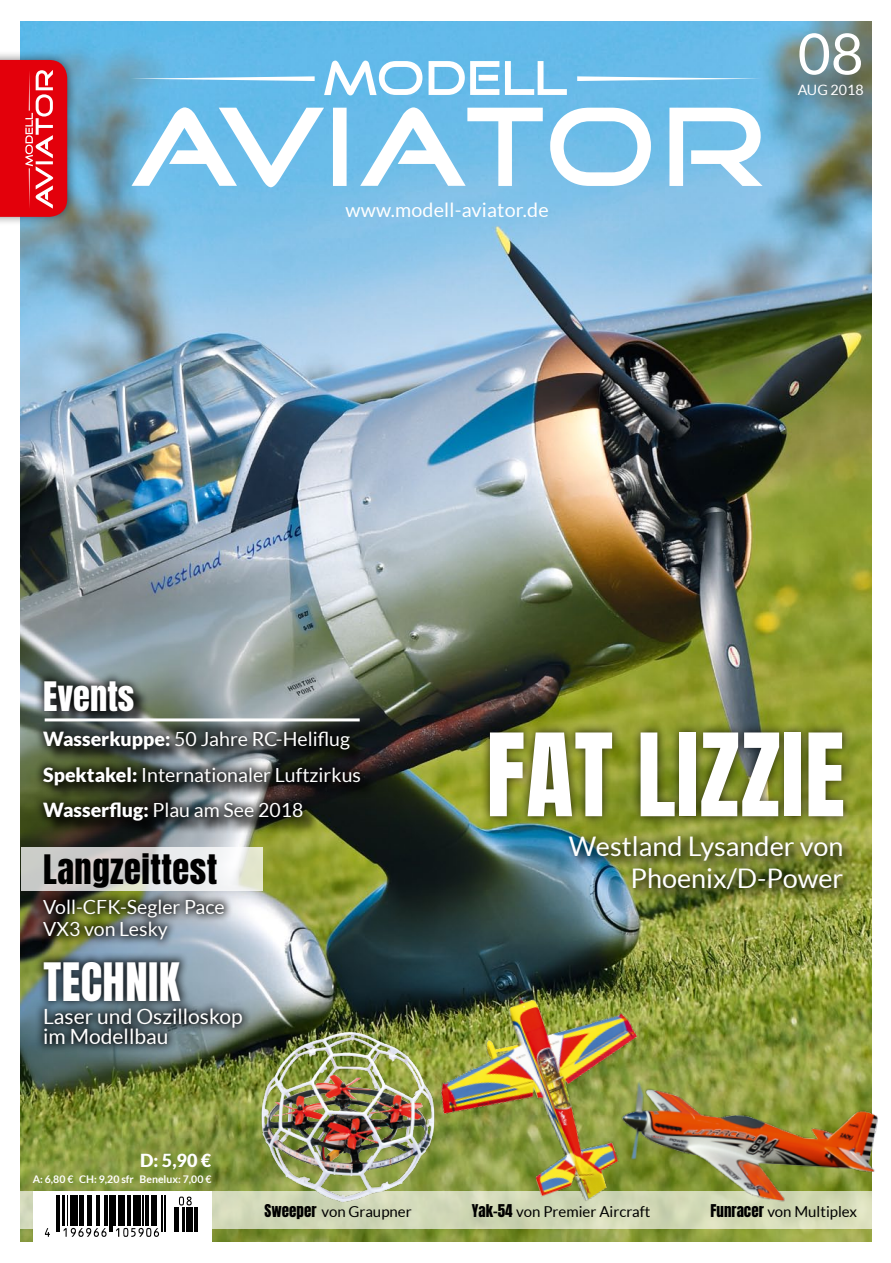
<style>
.page{position:relative;width:891px;height:1263px;background:#fff}
.page>*{position:absolute;margin:0;border:0;box-sizing:border-box;transform-origin:0 0}
.t1{font:97.5px "Anton";letter-spacing:.01em;color:#fff}
.t2{font:56.85px "Lato";color:#fff}
.t3{font:45px "Anton";letter-spacing:.01em;color:#fff}
.t4{font:34.5px "Anton";letter-spacing:.015em;color:#000}
.t5{font:34.5px "Anton";color:#fff}
.t6{font:27px/31.5px "Lato";color:#fff;text-align:right}
.t7{font:21px/19.5px "Lato";color:#fff}
.t8{font:19.65px "Lato";letter-spacing:.01em;color:#fff}
.t9{font:19.5px/35.5px "Lato";color:#fff}
.t10{font:900 18px "Lato";color:#fff}
.t11{font:15px "Lato";color:#000}
.t12{font:14.25px "Lato";color:#fff}
.t13{font:700 10.5px "Lato";color:#fff}
.s1{font-weight:900}
.s2{font-family:"Anton"}
</style>
<div class="page">
<img style="left:21px;top:21px;width:850px;height:1221px">
<svg style="left:20px;top:1191px;width:852px;height:38px;background:#d2d9b8"></svg>
<div style="left:33px;top:1191px;width:178px;height:51px;background:#fff"></div>
<hr style="left:56px;top:1195px;width:1px;height:36px;background:#000">
<hr style="left:58px;top:1195px;width:2px;height:36px;background:#000">
<hr style="left:62px;top:1195px;width:2px;height:31px;background:#000">
<hr style="left:67px;top:1195px;width:1px;height:31px;background:#000">
<hr style="left:70px;top:1195px;width:1px;height:31px;background:#000">
<hr style="left:72px;top:1195px;width:4px;height:31px;background:#000">
<hr style="left:77px;top:1195px;width:1px;height:31px;background:#000">
<div style="left:79px;top:1195px;width:5px;height:31px;background:#000"></div>
<hr style="left:87px;top:1195px;width:1px;height:31px;background:#000">
<hr style="left:89px;top:1195px;width:3px;height:31px;background:#000">
<hr style="left:96px;top:1195px;width:1px;height:31px;background:#000">
<hr style="left:99px;top:1195px;width:1px;height:31px;background:#000">
<hr style="left:104px;top:1195px;width:1px;height:31px;background:#000">
<hr style="left:107px;top:1195px;width:1px;height:31px;background:#000">
<hr style="left:109px;top:1195px;width:1px;height:36px;background:#000">
<hr style="left:111px;top:1195px;width:1px;height:36px;background:#000">
<hr style="left:113px;top:1195px;width:3px;height:31px;background:#000">
<hr style="left:118px;top:1195px;width:2px;height:31px;background:#000">
<hr style="left:121px;top:1195px;width:4px;height:31px;background:#000">
<hr style="left:127px;top:1195px;width:1px;height:31px;background:#000">
<hr style="left:129px;top:1195px;width:2px;height:31px;background:#000">
<hr style="left:133px;top:1195px;width:3px;height:31px;background:#000">
<hr style="left:137px;top:1195px;width:4px;height:31px;background:#000">
<hr style="left:142px;top:1195px;width:1px;height:31px;background:#000">
<hr style="left:145px;top:1195px;width:4px;height:31px;background:#000">
<hr style="left:151px;top:1195px;width:1px;height:31px;background:#000">
<hr style="left:154px;top:1195px;width:1px;height:31px;background:#000">
<hr style="left:156px;top:1195px;width:1px;height:31px;background:#000">
<hr style="left:162px;top:1195px;width:1px;height:36px;background:#000">
<hr style="left:164px;top:1195px;width:1px;height:36px;background:#000">
<svg style="left:45px;top:1228px;width:5px;height:9px"></svg>
<svg style="left:64px;top:1228px;width:42px;height:9px"></svg>
<svg style="left:116px;top:1228px;width:43px;height:9px"></svg>
<hr style="left:174px;top:1207px;width:2px;height:24px;background:#000">
<hr style="left:177px;top:1207px;width:2px;height:24px;background:#000">
<svg style="left:179px;top:1196px;width:13px;height:35px"></svg>
<hr style="left:190px;top:1207px;width:3px;height:24px;background:#000">
<hr style="left:194px;top:1207px;width:3px;height:24px;background:#000">
<svg style="left:577px;top:76px;width:184px;height:5px"></svg>
<svg style="left:130px;top:76px;width:184px;height:5px"></svg>
<svg style="left:324px;top:60px;width:242px;height:35px"></svg>
<svg style="left:131px;top:107px;width:631px;height:80px"></svg>
<div style="left:0;top:50px;width:77px;height:177px;background:#000;opacity:.5"></div>
<svg style="left:0;top:60px;width:67px;height:157px;background:#e41c25"></svg>
<div style="left:45px;top:682px;width:331px;height:155px;background:#000;opacity:.75"></div>
<div style="left:34px;top:671px;width:335px;height:159px;background:#000;opacity:.75"></div>
<hr style="left:45px;top:718px;width:314px;height:3px;background:#fff">
<div style="left:567px;top:835px;width:289px;height:68px;background:#000;opacity:.75"></div>
<div style="left:560px;top:828px;width:291px;height:70px;background:#000;opacity:.75"></div>
<div style="left:34px;top:952px;width:217px;height:101px;background:#000;opacity:.75"></div>
<svg style="left:21px;top:847px;width:241px;height:43px;background:#dcdcd9"></svg>
<div style="left:480px;top:722px;width:372px;height:104px;background:#000;opacity:.75"></div>
<img style="left:402px;top:941px;width:293px;height:299px">
<img style="left:605px;top:1031px;width:273px;height:187px">
<div style="left:34px;top:889px;width:199px;height:59px;background:#000;opacity:.75"></div>
<img style="left:203px;top:1011px;width:295px;height:197px">
<p class="t8" style="left:345px;top:199px;width:205px">www.modell-aviator.de</p>
<p class="t2" style="left:797px;top:22px;width:67px">08</p>
<p class="t12" style="left:797px;top:82px;width:68px">AUG 2018</p>
<p class="t5" style="left:43px;top:678px;width:93px">Events</p>
<p class="t9" style="left:43px;top:721px;width:319px"><span class="s1">Wasserkuppe:</span> 50 Jahre RC-Heliflug<br><span class="s1">Spektakel:</span> Internationaler Luftzirkus<br><span class="s1">Wasserflug:</span> Plau am See 2018</p>
<p class="t4" style="left:43px;top:852px;width:175px">Langzeittest</p>
<p class="t9" style="left:43px;top:895px;width:183px;line-height:22.5px">Voll-CFK-Segler Pace<br>VX3 von Lesky</p>
<p class="t3" style="left:43px;top:959px;width:138px">Technik</p>
<p class="t7" style="left:43px;top:1007px;width:201px">Laser und Oszilloskop im Modellbau</p>
<p class="t10" style="left:140px;top:1150px;width:73px">D: 5,90 €</p>
<p class="t13" style="left:33px;top:1173px;width:180px">A: 6,80 € CH: 9,20 sfr Benelux: 7,00 €</p>
<p class="t1" style="left:486px;top:725px;width:354px">Fat Lizzie</p>
<p class="t6" style="left:568px;top:831px;width:276px">Westland Lysander von<br>Phoenix/D-Power</p>
<p class="t11" style="left:264px;top:1203px;width:149px"><span class="s2">Sweeper</span> von Graupner</p>
<p class="t11" style="left:472px;top:1203px;width:180px"><span class="s2">Yak-54</span> von Premier Aircraft</p>
<p class="t11" style="left:710px;top:1203px;width:148px"><span class="s2">Funracer</span> von Multiplex</p>
</div>
